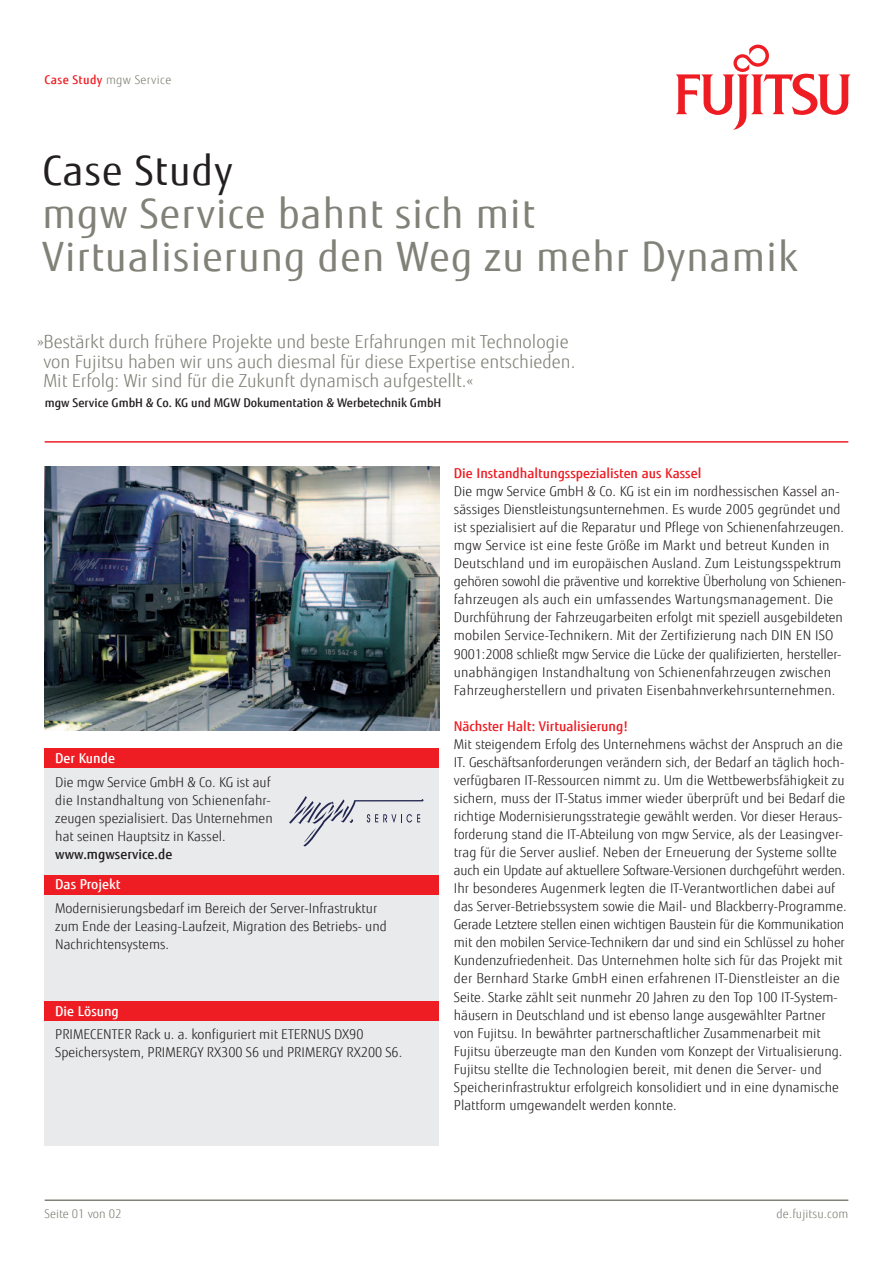
<style>
.page{position:relative;width:893px;height:1263px;background:#fff}
.page>*{position:absolute;margin:0;border:0;box-sizing:border-box;transform-origin:0 0}
.t1{font:40.5px/42.8px "Fujitsu Sans";letter-spacing:.03em;color:#818178}
.t2{font:40.5px "Fujitsu Sans";letter-spacing:.03em;color:#231f20}
.t3{font:300 18px/19.5px "Fujitsu Sans";color:#818178}
.t4{font:300 13.5px/18px "Fujitsu Sans";color:#231f20}
.t5{font:500 13.5px "Fujitsu Sans";color:#ee1d23}
.t6{font:500 13.5px "Fujitsu Sans";color:#fff}
.t7{font:500 13.5px "Fujitsu Sans";color:#231f20}
.t8{font:500 12px "Fujitsu Sans";color:#231f20}
.t9{font:300 12px "Fujitsu Sans";letter-spacing:.01em;color:#818178}
.t10{font:300 12px "Fujitsu Sans";letter-spacing:.03em;color:#818178}
.s1{font-weight:500;color:#ee1d23}
</style>
<div class="page">
<div style="left:45px;top:749px;width:394px;height:397px;background:#e9eaeb"></div>
<svg style="left:676px;top:45px;width:175px;height:85px"></svg>
<hr style="left:45px;top:441px;width:803px;height:2px;background:#ee1d23">
<hr style="left:45px;top:1199px;width:803px;height:2px;background:#818178">
<img style="left:45px;top:467px;width:394px;height:264px">
<svg style="left:289px;top:796px;width:135px;height:50px"></svg>
<div style="left:45px;top:749px;width:394px;height:19px;background:#ee1d23"></div>
<div style="left:45px;top:875px;width:394px;height:19px;background:#ee1d23"></div>
<div style="left:45px;top:1002px;width:394px;height:19px;background:#ee1d23"></div>
<p class="t10" style="left:45px;top:73px;width:128px"><span class="s1">Case Study</span> mgw Service</p>
<h1 class="t2" style="left:43px;top:146px;width:192px">Case Study</h1>
<h1 class="t1" style="left:43px;top:193px;width:756px">mgw Service bahnt sich mit<br>Virtualisierung den Weg zu mehr Dynamik</h1>
<h2 class="t3" style="left:44px;top:332px;width:534px;text-indent:-6px">»Bestärkt durch frühere Projekte und beste Erfahrungen mit Technologie von Fujitsu haben wir uns auch diesmal für diese Expertise entschieden.<br>Mit Erfolg: Wir sind für die Zukunft dynamisch aufgestellt.«</h2>
<p class="t8" style="left:45px;top:395px;width:398px">mgw Service GmbH &amp; Co. KG und MGW Dokumentation &amp; Werbetechnik GmbH</p>
<p class="t6" style="left:55px;top:750px;width:61px">Der Kunde</p>
<p class="t4" style="left:55px;top:773px;width:219px">Die mgw Service GmbH &amp; Co. KG ist auf die Instandhaltung von Schienenfahr&shy;zeugen spezialisiert. Das Unternehmen hat seinen Hauptsitz in Kassel.</p>
<p class="t7" style="left:55px;top:845px;width:119px">www.mgwservice.de</p>
<p class="t6" style="left:55px;top:876px;width:67px">Das Projekt</p>
<p class="t4" style="left:55px;top:899px;width:333px">Modernisierungsbedarf im Bereich der Server-Infrastruktur zum Ende der Leasing-Laufzeit, Migration des Betriebs- und<br>Nachrichtensystems.</p>
<p class="t6" style="left:55px;top:1002px;width:65px">Die Lösung</p>
<p class="t4" style="left:55px;top:1026px;width:349px">PRIMECENTER Rack u. a. konfiguriert mit ETERNUS DX90<br>Speichersystem, PRIMERGY RX300 S6 und PRIMERGY RX200 S6.</p>
<p class="t5" style="left:454px;top:465px;width:249px">Die Instandhaltungsspezialisten aus Kassel</p>
<p class="t4" style="left:454px;top:482px;width:394px">Die mgw Service GmbH &amp; Co. KG ist ein im nordhessischen Kassel an&shy;sässiges Dienstleistungsunternehmen. Es wurde 2005 gegründet und ist spezialisiert auf die Reparatur und Pflege von Schienenfahrzeugen. mgw Service ist eine feste Größe im Markt und betreut Kunden in Deutschland und im europäischen Ausland. Zum Leistungsspektrum gehören sowohl die präventive und korrektive Überholung von Schienen&shy;fahrzeugen als auch ein umfassendes Wartungsmanagement. Die Durchführung der Fahrzeugarbeiten erfolgt mit speziell ausgebildeten mobilen Service-Technikern. Mit der Zertifizierung nach DIN EN ISO 9001:2008 schließt mgw Service die Lücke der qualifizierten, hersteller&shy;unabhängigen Instandhaltung von Schienenfahrzeugen zwischen Fahrzeugherstellern und privaten Eisenbahnverkehrsunternehmen.</p>
<p class="t5" style="left:454px;top:718px;width:176px">Nächster Halt: Virtualisierung!</p>
<p class="t4" style="left:454px;top:735px;width:394px">Mit steigendem Erfolg des Unternehmens wächst der Anspruch an die IT. Geschäftsanforderungen verändern sich, der Bedarf an täglich hoch&shy;verfügbaren IT-Ressourcen nimmt zu. Um die Wettbewerbsfähigkeit zu sichern, muss der IT-Status immer wieder überprüft und bei Bedarf die richtige Modernisierungsstrategie gewählt werden. Vor dieser Heraus&shy;forderung stand die IT-Abteilung von mgw Service, als der Leasingver&shy;trag für die Server auslief. Neben der Erneuerung der Systeme sollte auch ein Update auf aktuellere Software-Versionen durchgeführt werden.<br>Ihr besonderes Augenmerk legten die IT-Verantwortlichen dabei auf das Server-Betriebssystem sowie die Mail- und Blackberry-Programme.<br>Gerade Letztere stellen einen wichtigen Baustein für die Kommunikation mit den mobilen Service-Technikern dar und sind ein Schlüssel zu hoher Kundenzufriedenheit. Das Unternehmen holte sich für das Projekt mit der Bernhard Starke GmbH einen erfahrenen IT-Dienstleister an die Seite. Starke zählt seit nunmehr 20 Jahren zu den Top 100 IT-System&shy;häusern in Deutschland und ist ebenso lange ausgewählter Partner von Fujitsu. In bewährter partnerschaftlicher Zusammenarbeit mit Fujitsu überzeugte man den Kunden vom Konzept der Virtualisierung.<br>Fujitsu stellte die Technologien bereit, mit denen die Server- und Speicherinfrastruktur erfolgreich konsolidiert und in eine dynamische Plattform umgewandelt werden konnte.</p>
<p class="t9" style="left:45px;top:1207px;width:78px">Seite 01 von 02</p>
<p class="t9" style="left:777px;top:1207px;width:73px">de.fujitsu.com</p>
</div>
